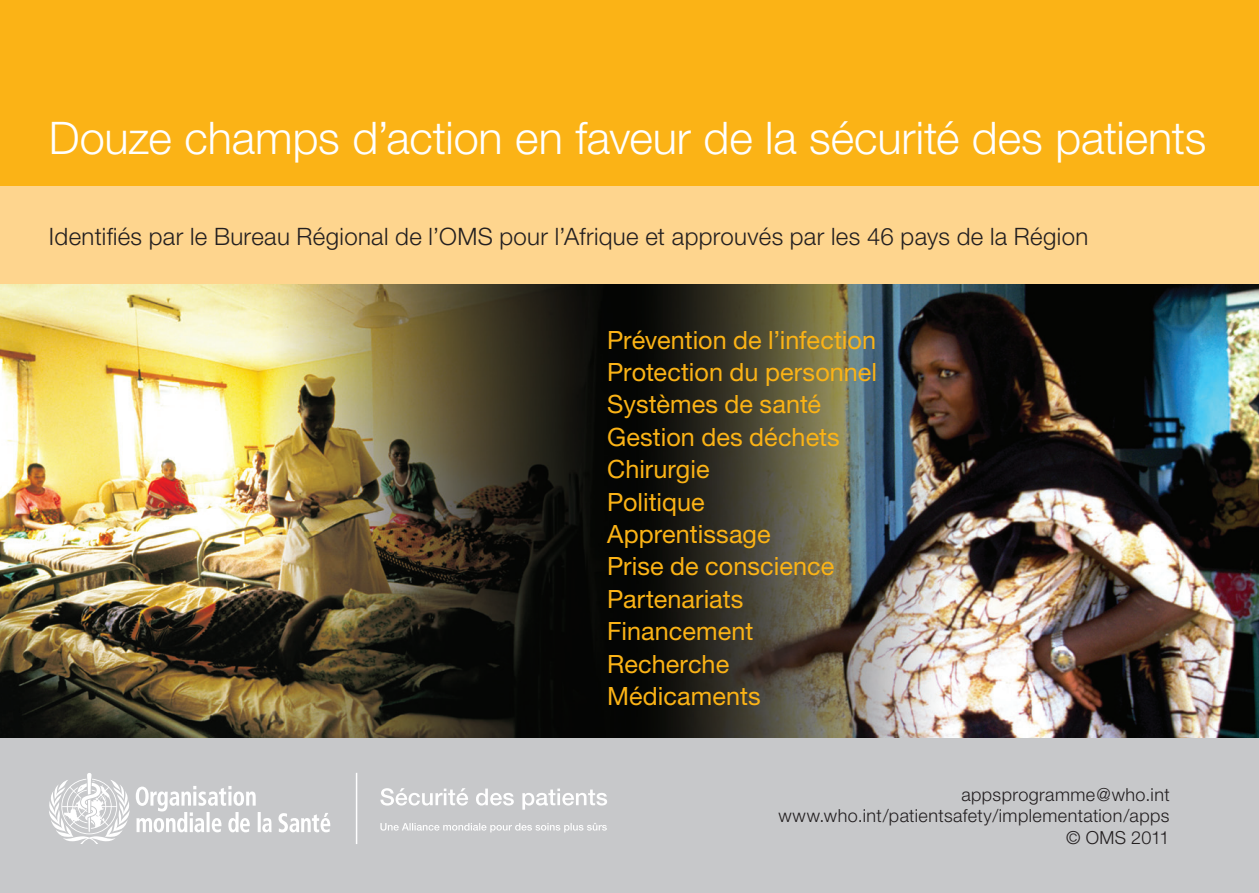
<style>
.page{position:relative;width:1259px;height:893px;background:#fff}
.page>*{position:absolute;margin:0;border:0;box-sizing:border-box;transform-origin:0 0}
.t1{font:300 45px "Helvetica Neue";letter-spacing:-.005em;color:#fff}
.t2{font:25.2px/32.4px "Helvetica Neue";color:#fbb316}
.t3{font:300 24px "Helvetica Neue";letter-spacing:.015em;color:#231f20}
.t4{font:300 18px/21.6px "Helvetica Neue";letter-spacing:.025em;color:#231f20;text-align:right}
</style>
<div class="page">
<div style="left:0;top:0;width:1259px;height:186px;background:#fbb316"></div>
<div style="left:0;top:186px;width:1259px;height:98px;background:#fed58e"></div>
<div style="left:0;top:737px;width:1259px;height:156px;background:#c7c8ca"></div>
<img style="left:0;top:284px;width:1259px;height:453px">
<svg style="left:49px;top:773px;width:281px;height:71px"></svg>
<hr style="left:356px;top:773px;width:1px;height:71px;background:#fff">
<svg style="left:380px;top:788px;width:227px;height:22px"></svg>
<svg style="left:380px;top:823px;width:227px;height:9px"></svg>
<h1 class="t1" style="left:49px;top:111px;width:1159px">Douze champs d’action en faveur de la sécurité des patients</h1>
<p class="t3" style="left:49px;top:221px;width:1041px">Identifiés par le Bureau Régional de l’OMS pour l’Afrique et approuvés par les 46 pays de la Région</p>
<p class="t2" style="left:607px;top:323px;width:271px">Prévention de l’infection<br>Protection du personnel<br>Systèmes de santé<br>Gestion des déchets<br>Chirurgie<br>Politique<br>Apprentissage<br>Prise de conscience<br>Partenariats<br>Financement<br>Recherche<br>Médicaments</p>
<p class="t4" style="left:778px;top:783px;width:393px">appsprogramme@who.int www.who.int/patientsafety/implementation/apps © OMS 2011</p>
</div>
